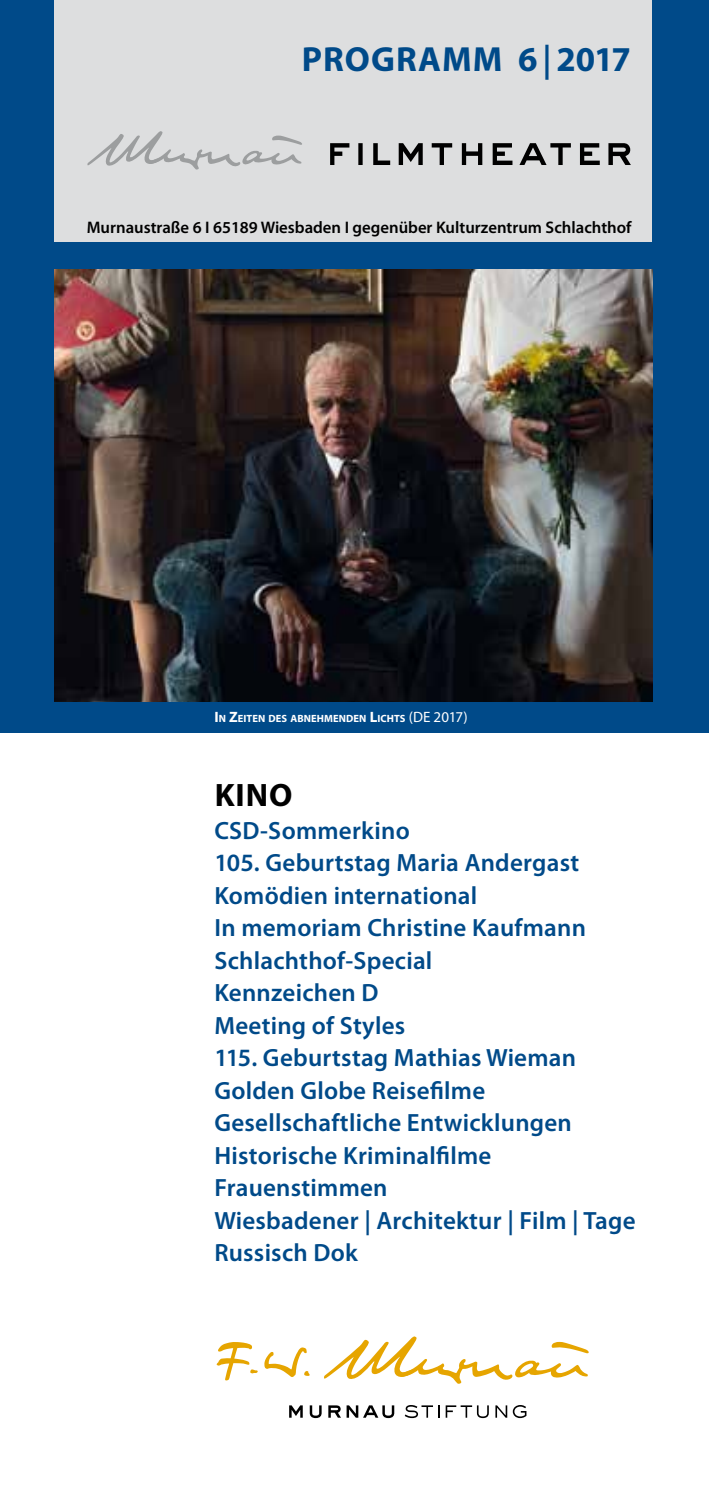
<style>
.page{position:relative;width:709px;height:1489px;background:#fff}
.page>*{position:absolute;margin:0;border:0;box-sizing:border-box;transform-origin:0 0}
.t1{font:700 35px "Myriad Pro";letter-spacing:.03em;color:#004a89}
.t2{font:700 32.5px "Myriad Pro";color:#000}
.t3{font:600 25px/32.5px "Myriad Pro";letter-spacing:.01em;color:#004a89}
.t4{font:600 16.75px "Myriad Pro";color:#000}
.t5{font:700 10.5px "Myriad Pro";letter-spacing:.005em;color:#fff}
.s1{font-weight:600}
.s2{font-size:15px}
.s3{font-weight:400;font-size:15px}
</style>
<div class="page">
<div style="left:0;top:0;width:709px;height:732px;background:#004a89"></div>
<img style="left:55px;top:269px;width:597px;height:433px">
<svg style="left:289px;top:1405px;width:14px;height:12px"></svg>
<svg style="left:310px;top:1405px;width:11px;height:12px"></svg>
<svg style="left:328px;top:1405px;width:66px;height:12px"></svg>
<svg style="left:405px;top:1405px;width:34px;height:12px"></svg>
<svg style="left:445px;top:1405px;width:44px;height:12px"></svg>
<svg style="left:495px;top:1405px;width:12px;height:12px"></svg>
<svg style="left:513px;top:1405px;width:13px;height:12px"></svg>
<svg style="left:264px;top:1347px;width:46px;height:30px"></svg>
<svg style="left:217px;top:1342px;width:41px;height:38px"></svg>
<svg style="left:324px;top:1336px;width:264px;height:47px"></svg>
<div style="left:55px;top:0;width:597px;height:241px;background:#dddedf"></div>
<svg style="left:87px;top:131px;width:215px;height:39px"></svg>
<svg style="left:330px;top:143px;width:32px;height:22px"></svg>
<svg style="left:373px;top:143px;width:17px;height:22px"></svg>
<svg style="left:399px;top:143px;width:24px;height:22px"></svg>
<svg style="left:432px;top:143px;width:20px;height:22px"></svg>
<svg style="left:462px;top:143px;width:20px;height:22px"></svg>
<svg style="left:492px;top:143px;width:20px;height:22px"></svg>
<svg style="left:519px;top:143px;width:52px;height:22px"></svg>
<svg style="left:580px;top:143px;width:19px;height:22px"></svg>
<svg style="left:608px;top:143px;width:23px;height:22px"></svg>
<h1 class="t1" style="left:302px;top:36px;width:330px">PROGRAMM 6 <span class="s1">|</span>2017</h1>
<p class="t4" style="left:87px;top:216px;width:546px">Murnaustraße 6 I 65189 Wiesbaden I gegenüber Kulturzentrum Schlachthof</p>
<p class="t5" style="left:214px;top:711px;width:255px"><span class="s2">I</span> N <span class="s2">Z</span>EITEN DES ABNEHMENDEN <span class="s2">L</span>ICHTS <span class="s3">(DE 2017)</span></p>
<h2 class="t2" style="left:215px;top:774px;width:79px">KINO</h2>
<p class="t3" style="left:214px;top:813px;width:423px">CSD-Sommerkino<br>105. Geburtstag Maria Andergast<br>Komödien international<br>In memoriam Christine Kaufmann<br>Schlachthof-Special<br>Kennzeichen D<br>Meeting of Styles<br>115. Geburtstag Mathias Wieman<br>Golden Globe Reisefilme<br>Gesellschaftliche Entwicklungen<br>Historische Kriminalfilme<br>Frauenstimmen<br>Wiesbadener | Architektur | Film | Tage<br>Russisch Dok</p>
</div>
